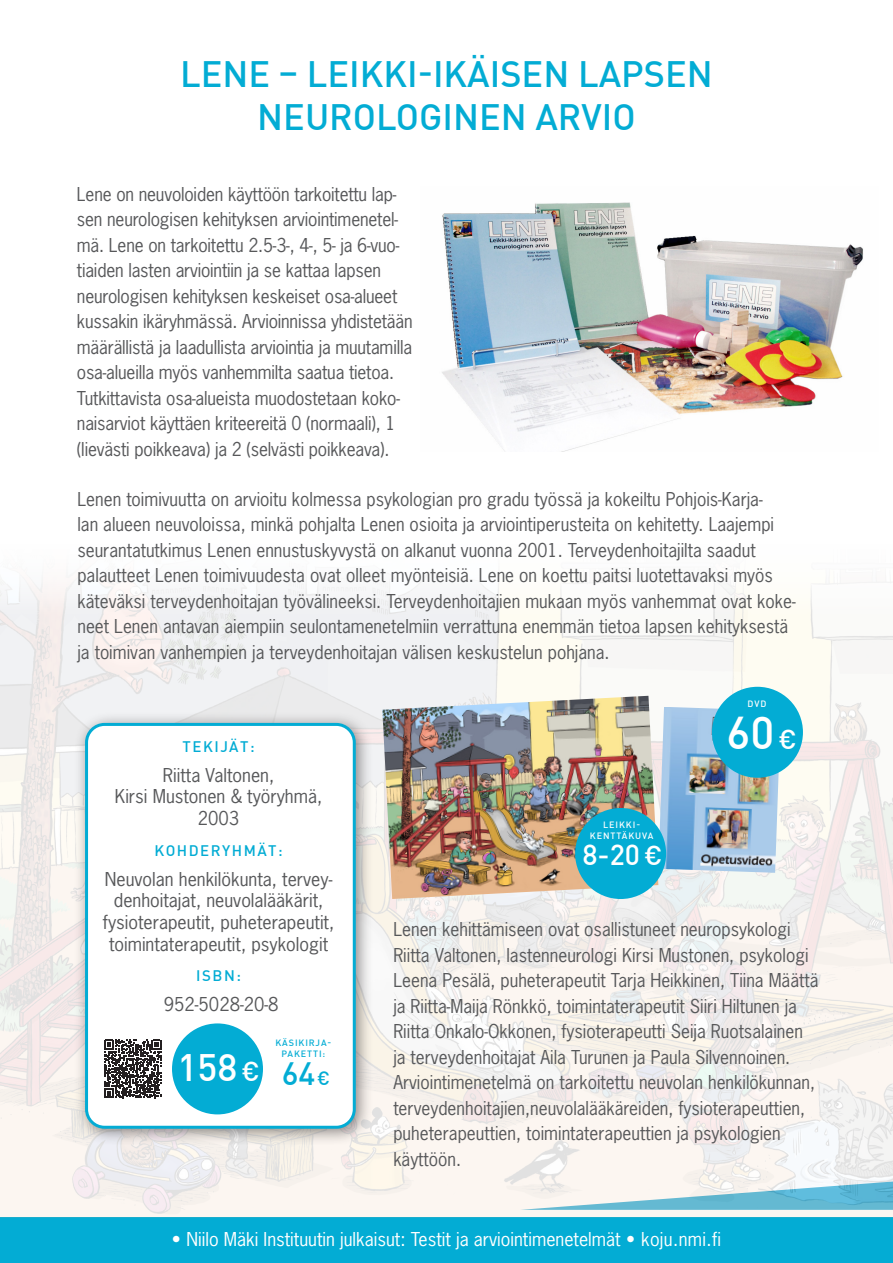
<style>
.page{position:relative;width:893px;height:1263px;background:#fff}
.page>*{position:absolute;margin:0;border:0;box-sizing:border-box;transform-origin:0 0}
.t1{font:500 45px "DIN Pro";color:#fff}
.t2{font:500 37.5px "DIN Pro";color:#fff}
.NIMIOTSIKKO{font:500 36px "DIN Pro";color:#03acd4}
.t3{font:500 31.65px "DIN Pro";color:#03acd4}
.t4{font:500 28.5px "DIN Pro";color:#fff}
.Julkaisut_Leipäteksti{font:18px/25.5px "News Gothic Std";color:#57585a}
.Infoloota_teksti{font:18px/21.6px "News Gothic Std";color:#57585a;text-align:center}
.t5{font:18px "News Gothic Std";color:#fff}
.Infoloota_väliotsake{font:500 15px "DIN Pro";letter-spacing:.1em;color:#03acd4}
.Infoloota_väliotsake-2{font:500 9px/10.8px "DIN Pro";letter-spacing:.1em;color:#fff;text-align:center}
.Infoloota_väliotsake-3{font:500 9px/10.8px "DIN Pro";letter-spacing:.1em;color:#03acd4;text-align:center}
.s1{font-size:27px}
.s2{font-size:19.05px}
</style>
<div class="page">
<div style="left:0;top:1217px;width:893px;height:46px;background:#03acd4"></div>
<img style="left:0;top:580px;width:893px;height:637px">
<img style="left:442px;top:202px;width:421px;height:250px">
<div style="left:74px;top:712px;width:299px;height:434px;background:#231f20;opacity:.52"></div>
<div style="left:87px;top:724px;width:267px;height:403px;background:#fff;border-radius:18px"></div>
<div style="left:85px;top:723px;width:271px;height:406px;border:3px solid #03acd4;border-radius:18px"></div>
<svg style="left:104px;top:1040px;width:58px;height:58px"></svg>
<div style="left:172px;top:1023px;width:91px;height:91px;background:#03acd4;border-radius:50%"></div>
<img style="left:658px;top:707px;width:123px;height:166px">
<img style="left:382px;top:696px;width:276px;height:203px">
<div style="left:712px;top:687px;width:91px;height:91px;background:#03acd4;border-radius:50%"></div>
<div style="left:575px;top:808px;width:91px;height:91px;background:#03acd4;border-radius:50%"></div>
<p class="NIMIOTSIKKO" style="left:180px;top:51px;width:534px">LENE – LEIKKI-IKÄISEN LAPSEN</p>
<p class="NIMIOTSIKKO" style="left:257px;top:94px;width:380px">NEUROLOGINEN ARVIO</p>
<p class="Julkaisut_Leipäteksti" style="left:77px;top:181px;width:337px">Lene on neuvoloiden käyttöön tarkoitettu lap&shy;sen neurologisen kehityksen arviointimenetel&shy;mä. Lene on tarkoitettu 2.5-3-, 4-, 5- ja 6-vuo&shy;tiaiden lasten arviointiin ja se kattaa lapsen neurologisen kehityksen keskeiset osa-alueet kussakin ikäryhmässä. Arvioinnissa yhdistetään määrällistä ja laadullista arviointia ja muutamilla osa-alueilla myös vanhemmilta saatua tietoa.<br>Tutkittavista osa-alueista muodostetaan koko&shy;naisarviot käyttäen kriteereitä 0 (normaali), 1 (lievästi poikkeava) ja 2 (selvästi poikkeava).</p>
<p class="Julkaisut_Leipäteksti" style="left:77px;top:486px;width:720px">Lenen toimivuutta on arvioitu kolmessa psykologian pro gradu työssä ja kokeiltu Pohjois-Karja-<br>lan alueen neuvoloissa, minkä pohjalta Lenen osioita ja arviointiperusteita on kehitetty. Laajempi seurantatutkimus Lenen ennustuskyvystä on alkanut vuonna 2001. Terveydenhoitajilta saadut palautteet Lenen toimivuudesta ovat olleet myönteisiä. Lene on koettu paitsi luotettavaksi myös käteväksi terveydenhoitajan työvälineeksi. Terveydenhoitajien mukaan myös vanhemmat ovat koke&shy;neet Lenen antavan aiempiin seulontamenetelmiin verrattuna enemmän tietoa lapsen kehityksestä ja toimivan vanhempien ja terveydenhoitajan välisen keskustelun pohjana.</p>
<p class="Infoloota_väliotsake" style="left:183px;top:736px;width:73px">TEKIJÄT:</p>
<p class="Infoloota_teksti" style="left:115px;top:764px;width:209px">Riitta Valtonen,<br>Kirsi Mustonen &amp; työryhmä,<br>2003</p>
<p class="Infoloota_väliotsake" style="left:154px;top:840px;width:130px">KOHDERYHMÄT:</p>
<p class="Infoloota_teksti" style="left:103px;top:868px;width:233px">Neuvolan henkilökunta, tervey&shy;denhoitajat, neuvolalääkärit, fysioterapeutit, puheterapeutit, toimintaterapeutit, psykologit</p>
<p class="Infoloota_väliotsake" style="left:196px;top:966px;width:46px">ISBN:</p>
<p class="Infoloota_teksti" style="left:164px;top:994px;width:116px">952-5028-20-8</p>
<p class="t2" style="left:177px;top:1043px;width:84px">158<span class="s1">€</span></p>
<p class="Infoloota_väliotsake-3" style="left:275px;top:1037px;width:57px">KÄSIKIRJA-<br>PAKETTI:</p>
<p class="t3" style="left:282px;top:1053px;width:50px">64<span class="s2">€</span></p>
<p class="Infoloota_väliotsake-2" style="left:748px;top:698px;width:20px">DVD</p>
<p class="Infoloota_väliotsake-2" style="left:590px;top:819px;width:65px">LEIKKI-<br>KENTTÄKUVA</p>
<p class="t4" style="left:582px;top:836px;width:82px">8-20<span class="s1">€</span></p>
<p class="t1" style="left:727px;top:703px;width:72px">60<span class="s1">€</span></p>
<p class="Julkaisut_Leipäteksti" style="left:393px;top:916px;width:427px">Lenen kehittämiseen ovat osallistuneet neuropsykologi Riitta Valtonen, lastenneurologi Kirsi Mustonen, psykologi Leena Pesälä, puheterapeutit Tarja Heikkinen, Tiina Määttä ja Riitta-Maija Rönkkö, toimintaterapeutit Siiri Hiltunen ja Riitta Onkalo-Okkonen, fysioterapeutti Seija Ruotsalainen ja terveydenhoitajat Aila Turunen ja Paula Silvennoinen.<br>Arviointimenetelmä on tarkoitettu neuvolan henkilökunnan, terveydenhoitajien,neuvolalääkäreiden, fysioterapeuttien, puheterapeuttien, toimintaterapeuttien ja psykologien käyttöön.</p>
<p class="t5" style="left:172px;top:1227px;width:551px">• Niilo Mäki Instituutin julkaisut: Testit ja arviointimenetelmät • koju.nmi.fi</p>
</div>
